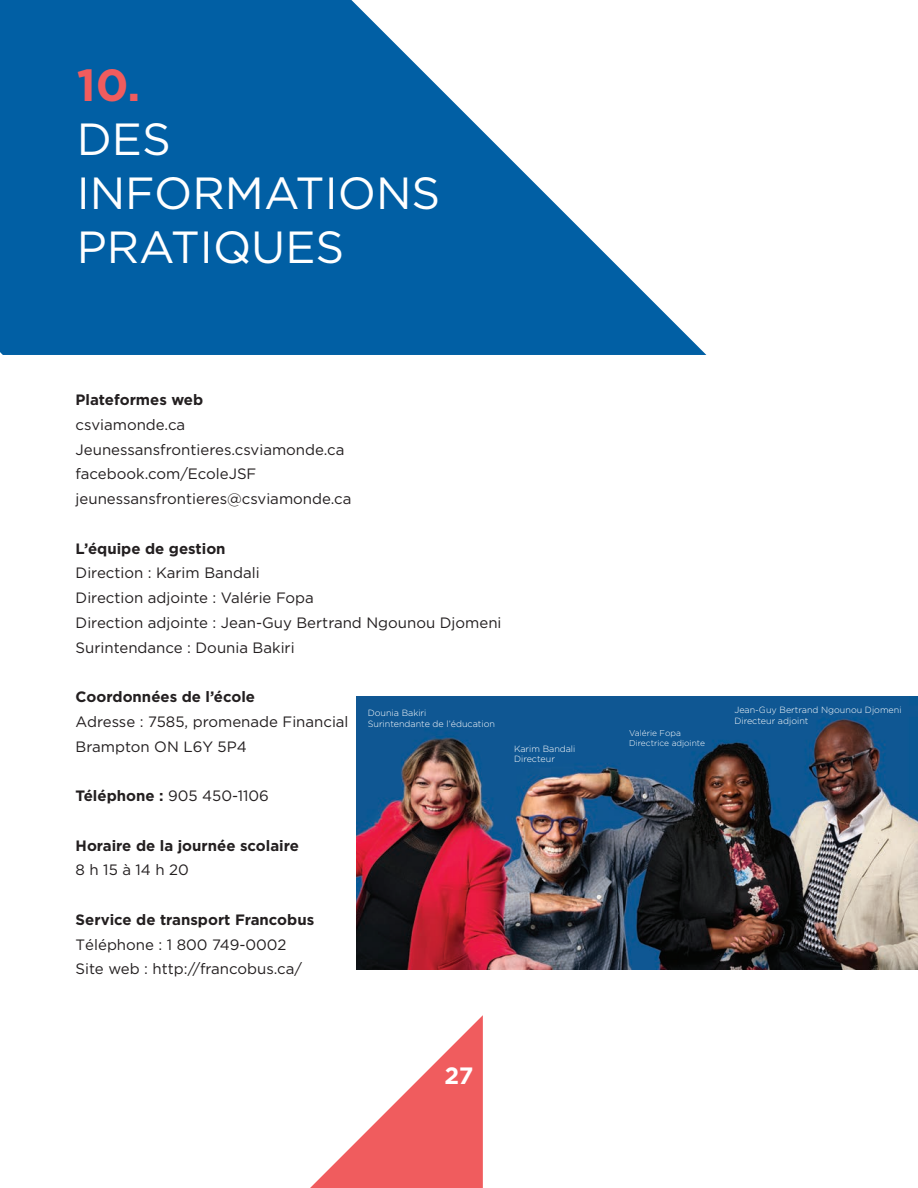
<style>
.page{position:relative;width:918px;height:1188px;background:#fff}
.page>*{position:absolute;margin:0;border:0;box-sizing:border-box;transform-origin:0 0}
.t1{font:45px/54px "Gotham";color:#fff}
.t2{font:700 45px "Gotham";color:#f05c5e}
.t3{font:700 23.55px "Gotham";color:#fff}
.t4{font:15px/24.8px "Gotham";color:#231f20}
.t5{font:700 15px "Gotham";color:#231f20}
.t6{font:300 9px/10.8px "Gotham";color:#fff}
.t7{font:300 8.4px/10.2px "Gotham";color:#fff}
.s1{font-weight:700}
</style>
<div class="page">
<svg style="left:310px;top:1015px;width:173px;height:173px"></svg>
<svg style="left:1px;top:0;width:705px;height:355px;fill:#015fa4"></svg>
<img style="left:356px;top:696px;width:562px;height:274px">
<h1 class="t2" style="left:77px;top:56px;width:65px">10.</h1>
<h1 class="t1" style="left:77px;top:112px;width:360px">DES<br>INFORMATIONS<br>PRATIQUES</h1>
<p class="t5" style="left:76px;top:390px;width:129px">Plateformes web</p>
<p class="t4" style="left:76px;top:412px;width:277px">csviamonde.ca<br>Jeunessansfrontieres.csviamonde.ca facebook.com/EcoleJSF jeunessansfrontieres@csviamonde.ca</p>
<p class="t5" style="left:76px;top:538px;width:152px">L’équipe de gestion</p>
<p class="t4" style="left:76px;top:560px;width:427px">Direction : Karim Bandali<br>Direction adjointe : Valérie Fopa<br>Direction adjointe : Jean-Guy Bertrand Ngounou Djomeni Surintendance : Dounia Bakiri</p>
<p class="t5" style="left:76px;top:687px;width:181px">Coordonnées de l’école</p>
<p class="t4" style="left:76px;top:709px;width:274px">Adresse : 7585, promenade Financial<br>Brampton ON L6Y 5P4</p>
<p class="t4" style="left:76px;top:783px;width:195px"><span class="s1">Téléphone :</span> 905 450-1106</p>
<p class="t5" style="left:76px;top:835px;width:225px">Horaire de la journée scolaire</p>
<p class="t4" style="left:76px;top:857px;width:115px">8 h 15 à 14 h 20</p>
<p class="t5" style="left:76px;top:910px;width:240px">Service de transport Francobus</p>
<p class="t4" style="left:76px;top:932px;width:228px">Téléphone : 1 800 749-0002<br>Site web : http://francobus.ca/</p>
<p class="t6" style="left:368px;top:708px;width:129px">Dounia Bakiri<br>Surintendante de l’éducation</p>
<p class="t6" style="left:734px;top:704px;width:169px">Jean-Guy Bertrand Ngounou Djomeni<br>Directeur adjoint</p>
<p class="t6" style="left:514px;top:743px;width:63px">Karim Bandali<br>Directeur</p>
<p class="t7" style="left:629px;top:727px;width:78px">Valérie Fopa<br>Directrice adjointe</p>
<h2 class="t3" style="left:444px;top:1060px;width:31px">27</h2>
</div>
